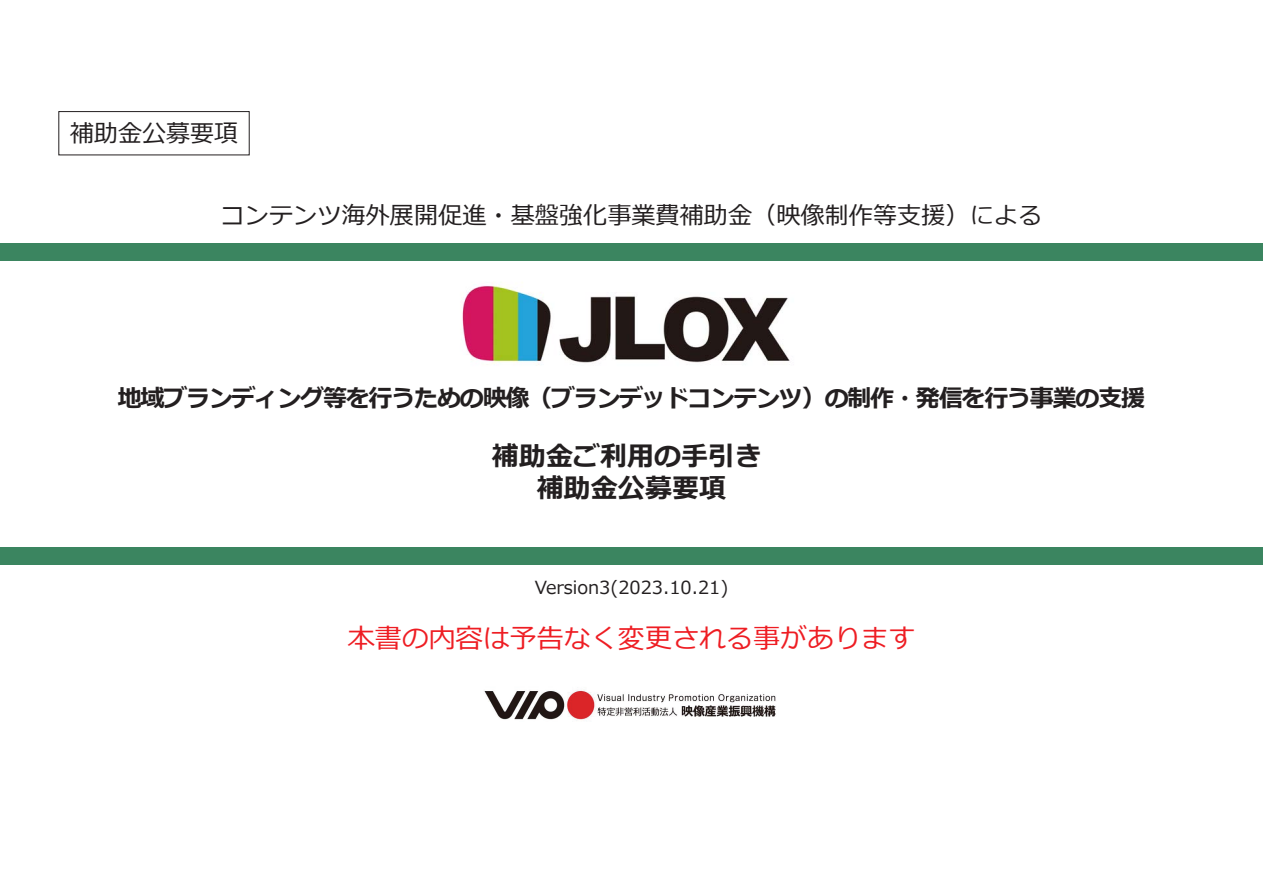
<style>
.page{position:relative;width:1263px;height:893px;background:#fff}
.page>*{position:absolute;margin:0;border:0;box-sizing:border-box;transform-origin:0 0}
.t1{font:27px "Meiryo";color:#ee1d23}
.t2{font:700 27px/32.4px "Meiryo";color:#231f20;text-align:center}
.t3{font:700 24px "Meiryo";letter-spacing:-.05em;color:#231f20}
.t4{font:24px "Meiryo";color:#231f20}
.t5{font:18px "Meiryo";color:#231f20}
</style>
<div class="page">
<div style="left:0;top:243px;width:1263px;height:17px;background:#3b8560"></div>
<div style="left:58px;top:111px;width:192px;height:44px;border:1px solid #231f20"></div>
<div style="left:0;top:548px;width:1263px;height:17px;background:#3b8560"></div>
<img style="left:484px;top:690px;width:292px;height:31px">
<img style="left:462px;top:285px;width:328px;height:80px">
<p class="t4" style="left:70px;top:117px;width:169px">補助金公募要項</p>
<p class="t4" style="left:221px;top:199px;width:823px">コンテンツ海外展開促進・基盤強化事業費補助金（映像制作等支援）による</p>
<p class="t3" style="left:118px;top:381px;width:1029px">地域ブランディング等を行うための映像（ブランデッドコンテンツ）の制作・発信を行う事業の支援</p>
<p class="t2" style="left:492px;top:441px;width:271px">補助金ご利用の手引き補助金公募要項</p>
<p class="t5" style="left:535px;top:574px;width:195px">Version3(2023.10.21)</p>
<p class="t1" style="left:348px;top:619px;width:569px">本書の内容は予告なく変更される事があります</p>
</div>
